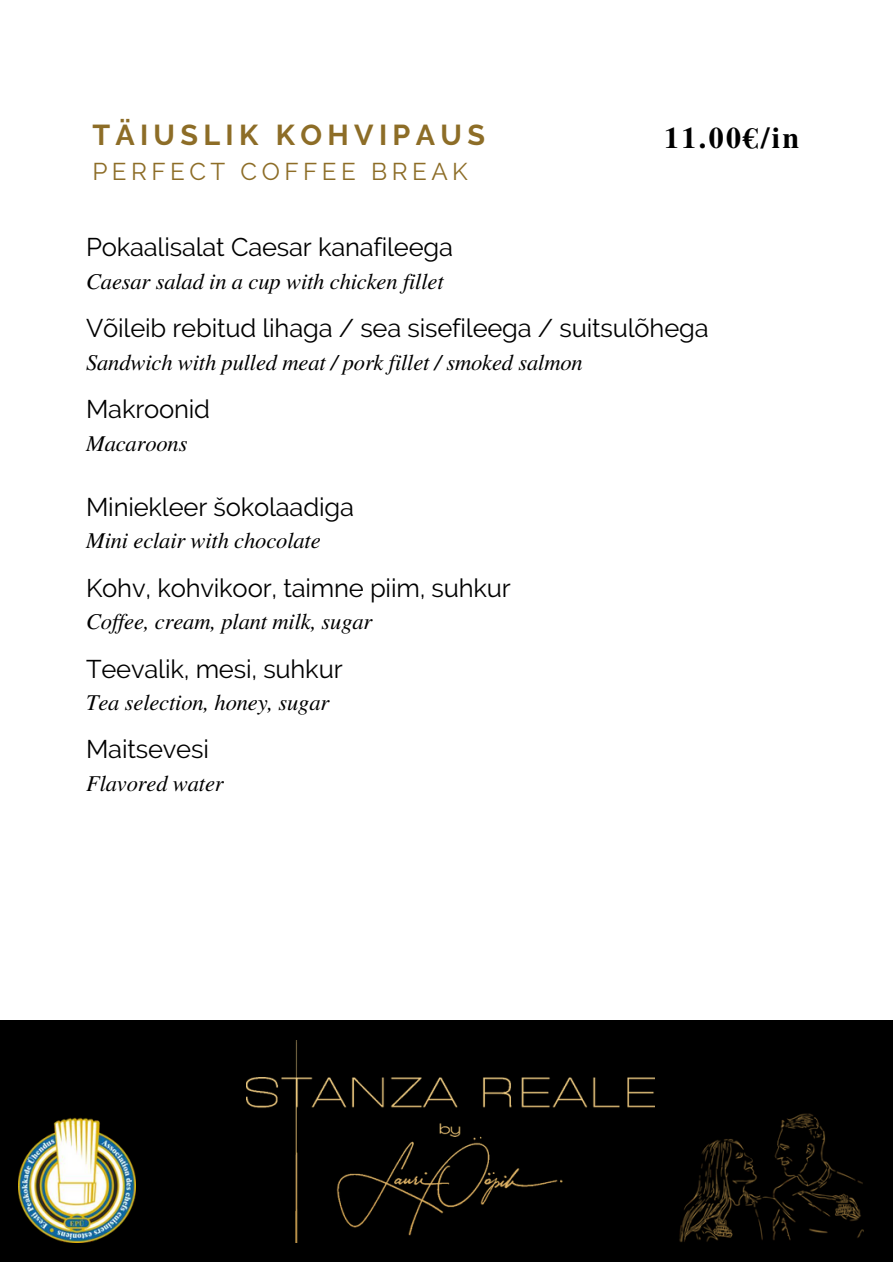
<style>
.page{position:relative;width:893px;height:1264px;background:#fff}
.page>*{position:absolute;margin:0;border:0;box-sizing:border-box;transform-origin:0 0}
.t1{font:700 29.85px "Te X Gyre Termes";color:#000}
.t2{font:700 28.65px "Raleway";letter-spacing:.185em;color:#8d6d27}
.t3{font:25.5px "Raleway";letter-spacing:-.005em;color:#000}
.t4{font:24.15px "Raleway";letter-spacing:.185em;color:#8d6d27}
.t5{font:italic 22.5px "Te X Gyre Termes";letter-spacing:-.005em;color:#000}
</style>
<div class="page">
<div style="left:0;top:1020px;width:892px;height:241px;background:#000"></div>
<div style="left:246px;top:1040px;width:408px;height:202px;background:#000"></div>
<img style="left:19px;top:1117px;width:117px;height:125px">
<img style="left:667px;top:1100px;width:214px;height:162px">
<p class="t2" style="left:92px;top:118px;width:394px">TÄIUSLIK KOHVIPAUS</p>
<p class="t4" style="left:92px;top:157px;width:377px">PERFECT COFFEE BREAK</p>
<h1 class="t1" style="left:664px;top:114px;width:137px">11.00€/in</h1>
<p class="t3" style="left:86px;top:232px;width:368px">Pokaalisalat Caesar kanafileega</p>
<p class="t5" style="left:86px;top:265px;width:359px">Caesar salad in a cup with chicken fillet</p>
<p class="t3" style="left:86px;top:313px;width:624px">Võileib rebitud lihaga / sea sisefileega / suitsulõhega</p>
<p class="t5" style="left:86px;top:345px;width:498px">Sandwich with pulled meat / pork fillet / smoked salmon</p>
<p class="t3" style="left:86px;top:394px;width:126px">Makroonid</p>
<p class="t5" style="left:86px;top:426px;width:103px">Macaroons</p>
<p class="t3" style="left:86px;top:491px;width:269px">Miniekleer šokolaadiga</p>
<p class="t5" style="left:86px;top:524px;width:236px">Mini eclair with chocolate</p>
<p class="t3" style="left:86px;top:572px;width:426px">Kohv, kohvikoor, taimne piim, suhkur</p>
<p class="t5" style="left:86px;top:605px;width:288px">Cof ee, cream, plant milk, sugar</p>
<p class="t3" style="left:86px;top:653px;width:258px">Teevalik, mesi, suhkur</p>
<p class="t5" style="left:86px;top:686px;width:245px">Tea selection, honey, sugar</p>
<p class="t3" style="left:86px;top:734px;width:124px">Maitsevesi</p>
<p class="t5" style="left:86px;top:767px;width:139px">Flavored water</p>
</div>
